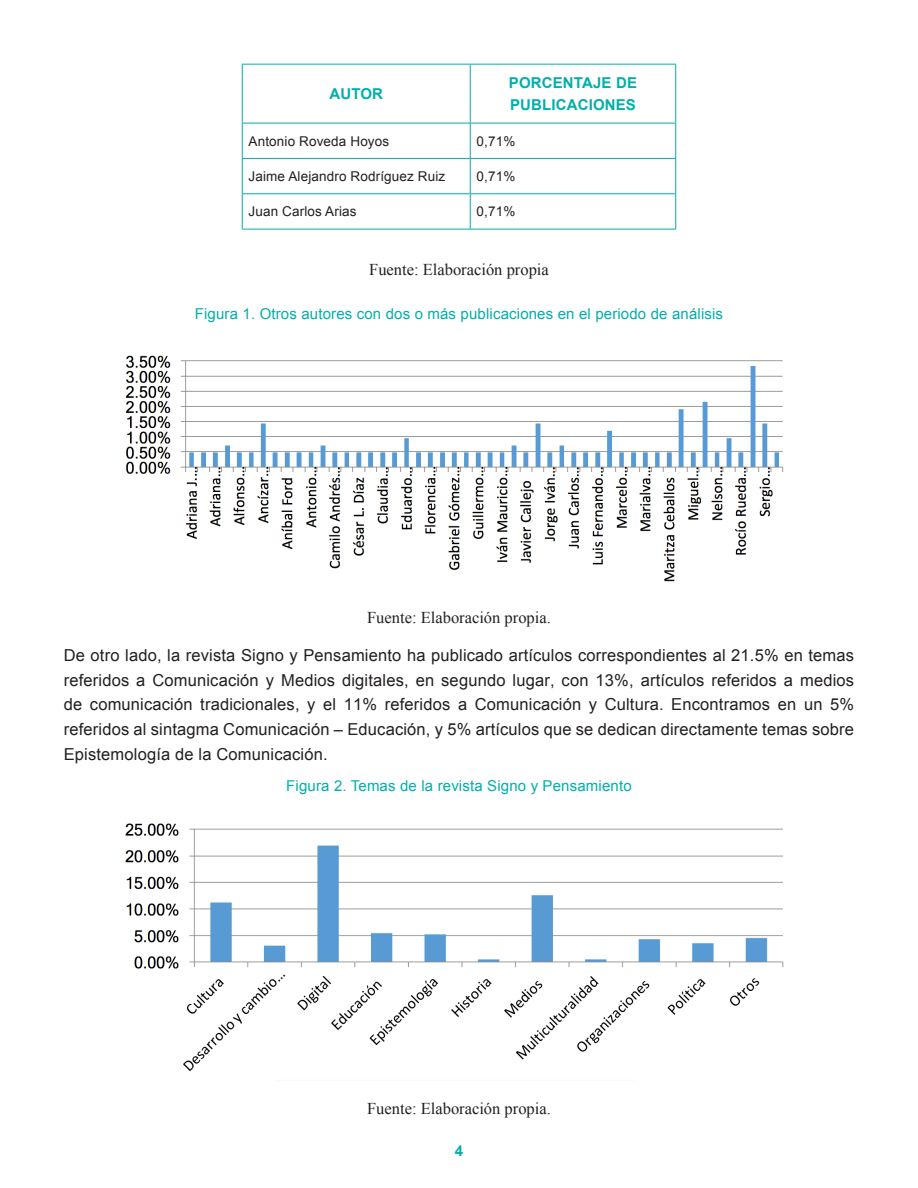
<style>
.page{position:relative;width:918px;height:1188px;background:#fff}
.page>*{position:absolute;margin:0;border:0;box-sizing:border-box;transform-origin:0 0}
.primer{font:16.5px/24.8px "Arial";letter-spacing:.01em;color:#231f20;text-align:justify}
.fuente{font:16.5px "Times New Roman";color:#231f20}
.titulo_graficas{font:15px "Arial";letter-spacing:.01em;color:#00afab}
.titulo_en_tablas{font:700 15px/22.5px "Arial";letter-spacing:.01em;color:#00afab}
.textos_tablas{font:13.5px "Arial";letter-spacing:.01em;color:#231f20}
</style>
<div class="page">
<hr style="left:470px;top:65px;width:1px;height:58px;background:#00afab">
<hr style="left:242px;top:123px;width:228px;height:1px;background:#00afab">
<hr style="left:470px;top:123px;width:206px;height:1px;background:#00afab">
<hr style="left:470px;top:123px;width:1px;height:35px;background:#00afab">
<hr style="left:242px;top:158px;width:228px;height:1px;background:#00afab">
<hr style="left:470px;top:158px;width:206px;height:1px;background:#00afab">
<hr style="left:470px;top:159px;width:1px;height:34px;background:#00afab">
<hr style="left:242px;top:193px;width:228px;height:1px;background:#00afab">
<hr style="left:470px;top:193px;width:206px;height:1px;background:#00afab">
<hr style="left:470px;top:194px;width:1px;height:35px;background:#00afab">
<hr style="left:242px;top:64px;width:228px;height:1px;background:#00afab">
<hr style="left:242px;top:65px;width:1px;height:58px;background:#00afab">
<hr style="left:470px;top:64px;width:206px;height:1px;background:#00afab">
<hr style="left:675px;top:65px;width:1px;height:58px;background:#00afab">
<hr style="left:242px;top:123px;width:1px;height:35px;background:#00afab">
<hr style="left:675px;top:123px;width:1px;height:35px;background:#00afab">
<hr style="left:242px;top:159px;width:1px;height:34px;background:#00afab">
<hr style="left:675px;top:159px;width:1px;height:34px;background:#00afab">
<hr style="left:242px;top:194px;width:1px;height:35px;background:#00afab">
<hr style="left:675px;top:194px;width:1px;height:35px;background:#00afab">
<hr style="left:242px;top:229px;width:228px;height:1px;background:#00afab">
<hr style="left:470px;top:229px;width:206px;height:1px;background:#00afab">
<img style="left:125px;top:355px;width:659px;height:227px">
<img style="left:125px;top:823px;width:659px;height:248px">
<p class="titulo_en_tablas" style="left:329px;top:83px;width:55px">AUTOR</p>
<p class="titulo_en_tablas" style="left:509px;top:72px;width:130px">PORCENTAJE DE<br>PUBLICACIONES</p>
<p class="textos_tablas" style="left:249px;top:132px;width:142px">Antonio Roveda Hoyos</p>
<p class="textos_tablas" style="left:477px;top:132px;width:40px">0,71%</p>
<p class="textos_tablas" style="left:249px;top:167px;width:198px">Jaime Alejandro Rodríguez Ruiz</p>
<p class="textos_tablas" style="left:477px;top:167px;width:40px">0,71%</p>
<p class="textos_tablas" style="left:249px;top:203px;width:109px">Juan Carlos Arias</p>
<p class="textos_tablas" style="left:477px;top:203px;width:40px">0,71%</p>
<p class="fuente" style="left:369px;top:259px;width:181px">Fuente: Elaboración propia</p>
<p class="titulo_graficas" style="left:195px;top:304px;width:530px">Figura 1. Otros autores con dos o más publicaciones en el periodo de análisis</p>
<p class="fuente" style="left:367px;top:607px;width:185px">Fuente: Elaboración propia.</p>
<p class="primer" style="left:64px;top:643px;width:792px">De otro lado, la revista Signo y Pensamiento ha publicado artículos correspondientes al 21.5% en temas referidos a Comunicación y Medios digitales, en segundo lugar, con 13%, artículos referidos a medios de comunicación tradicionales, y el 11% referidos a Comunicación y Cultura. Encontramos en un 5% referidos al sintagma Comunicación – Educación, y 5% artículos que se dedican directamente temas sobre Epistemología de la Comunicación.</p>
<p class="titulo_graficas" style="left:286px;top:776px;width:347px">Figura 2. Temas de la revista Signo y Pensamiento</p>
<p class="fuente" style="left:367px;top:1097px;width:185px">Fuente: Elaboración propia.</p>
<p class="titulo_en_tablas" style="left:455px;top:1140px;width:10px">4</p>
</div>
